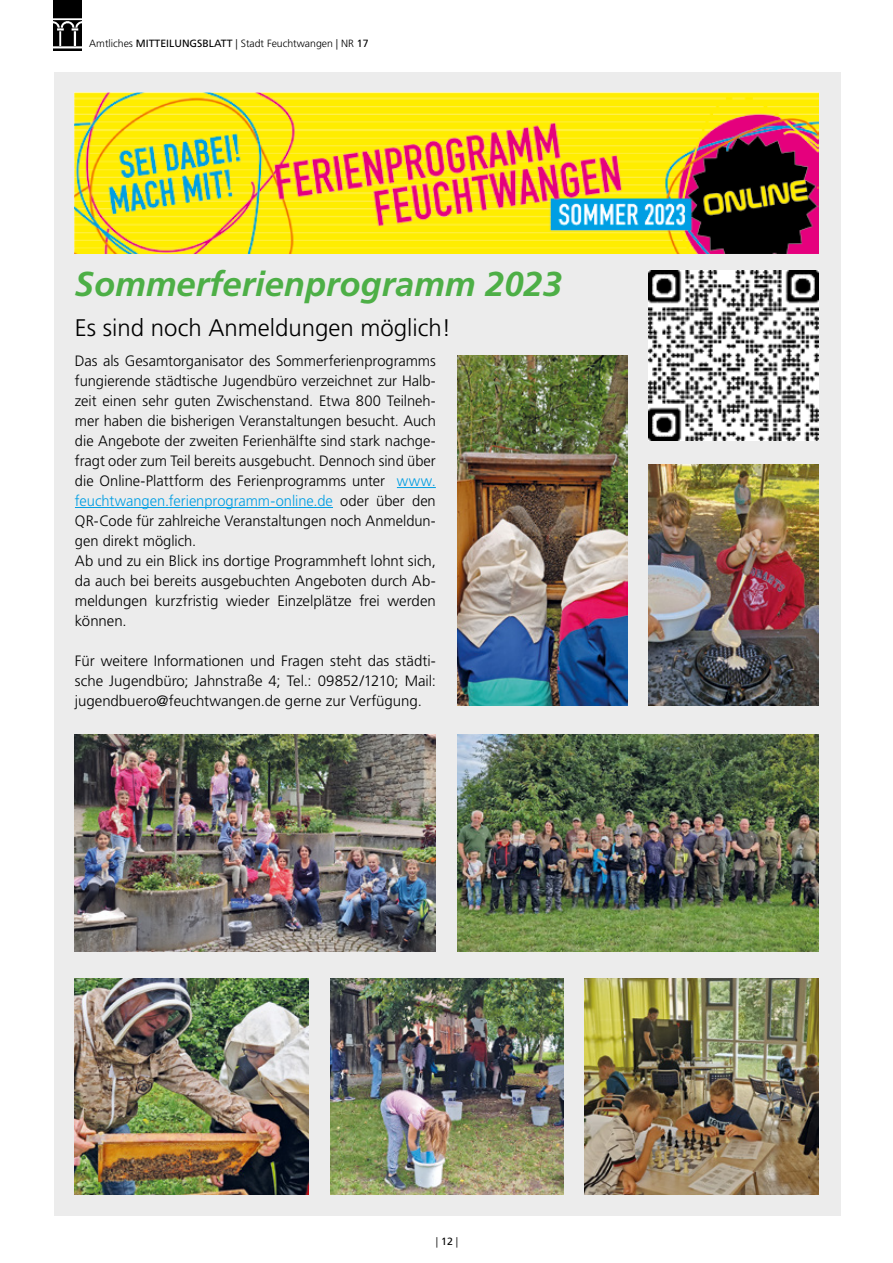
<style>
.page{position:relative;width:893px;height:1263px;background:#fff}
.page>*{position:absolute;margin:0;border:0;box-sizing:border-box;transform-origin:0 0}
.t1{font:italic 700 34.5px "Frutiger";color:#4daf46}
.t2{font:300 24px "Frutiger";color:#000}
.t3{font:300 15px/20px "Frutiger";color:#000}
.t4{font:300 10.5px "Frutiger";color:#000}
.s1{font-weight:400}
.s2{color:#009ee3}
</style>
<div class="page">
<img style="left:53px;top:1px;width:28px;height:50px">
<svg style="left:53px;top:0;width:28px;height:1px"></svg>
<div style="left:54px;top:72px;width:786px;height:1144px;background:#ececec"></div>
<img style="left:457px;top:355px;width:170px;height:350px">
<img style="left:75px;top:734px;width:361px;height:217px">
<img style="left:457px;top:734px;width:361px;height:217px">
<img style="left:648px;top:465px;width:171px;height:240px">
<hr style="left:397px;top:487px;width:39px;height:1px;background:#009ee3">
<hr style="left:75px;top:507px;width:258px;height:1px;background:#009ee3">
<img style="left:74px;top:93px;width:745px;height:161px">
<img style="left:648px;top:270px;width:171px;height:170px">
<img style="left:585px;top:978px;width:234px;height:217px">
<img style="left:330px;top:978px;width:234px;height:217px">
<img style="left:74px;top:978px;width:234px;height:217px">
<p class="t4" style="left:89px;top:37px;width:281px">Amtliches <span class="s1">MITTEILUNGSBLATT</span> | Stadt Feuchtwangen | NR <span class="s1">17</span></p>
<h1 class="t1" style="left:75px;top:264px;width:489px">Sommerferienprogramm 2023</h1>
<h2 class="t2" style="left:75px;top:314px;width:378px">Es sind noch Anmeldungen möglich!</h2>
<p class="t3" style="left:75px;top:351px;width:362px">Das als Gesamtorganisator des Sommerferienprogramms fungierende städtische Jugendbüro verzeichnet zur Halb&shy;zeit einen sehr guten Zwischenstand. Etwa 800 Teilneh&shy;mer haben die bisherigen Veranstaltungen besucht. Auch die Angebote der zweiten Ferienhälfte sind stark nachge&shy;fragt oder zum Teil bereits ausgebucht. Dennoch sind über die Online-Plattform des Ferienprogramms unter <span class="s2">www. feuchtwangen.ferienprogramm-online.de</span> oder über den QR-Code für zahlreiche Veranstaltungen noch Anmeldun&shy;gen direkt möglich.<br>Ab und zu ein Blick ins dortige Programmheft lohnt sich, da auch bei bereits ausgebuchten Angeboten durch Ab&shy;meldungen kurzfristig wieder Einzelplätze frei werden können.</p>
<p class="t3" style="left:75px;top:651px;width:362px;text-align:justify">Für weitere Informationen und Fragen steht das städti&shy;sche Jugendbüro; Jahnstraße 4; Tel.: 09852/1210; Mail: jugendbuero@feuchtwangen.de gerne zur Verfügung.</p>
<p class="t4" style="left:436px;top:1236px;width:24px">| <span class="s1">12</span> |</p>
</div>
